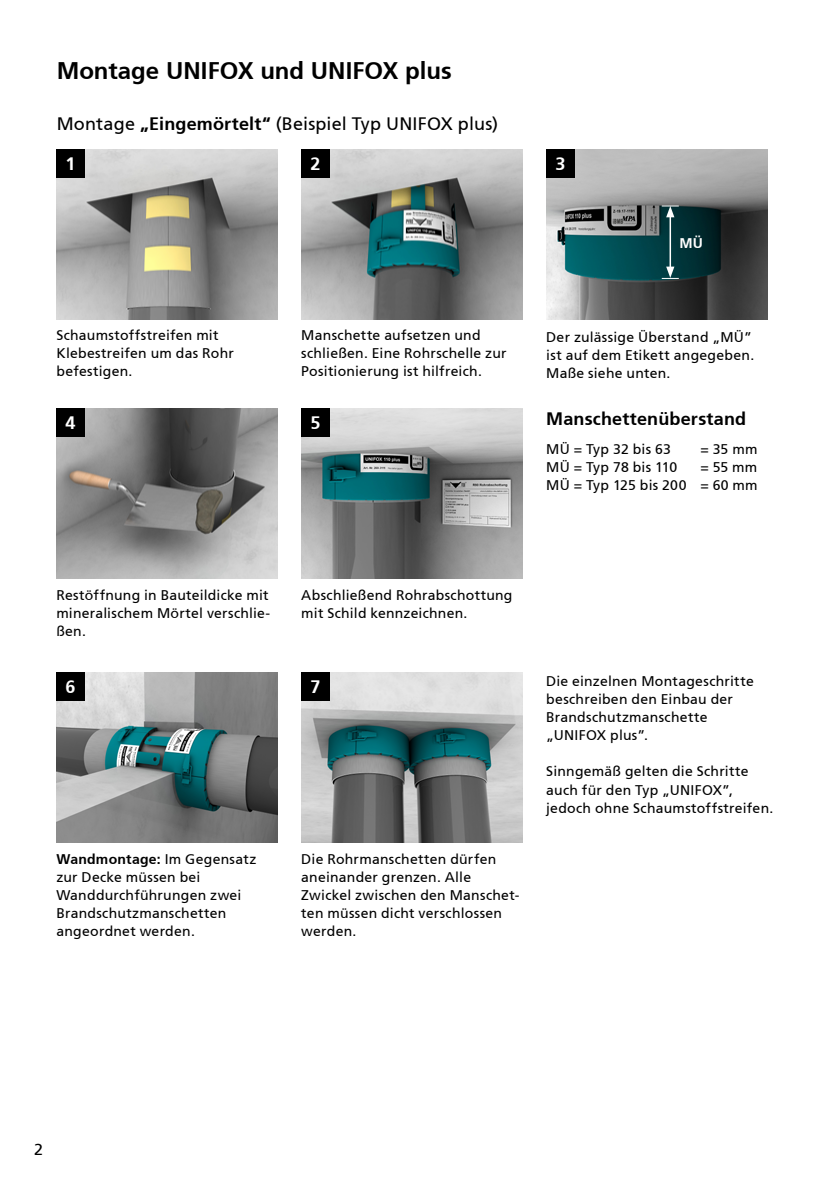
<style>
.page{position:relative;width:840px;height:1191px;background:#fff}
.page>*{position:absolute;margin:0;border:0;box-sizing:border-box;transform-origin:0 0}
.t1{font:700 24px "Frutiger";color:#000}
.t2{font:18px "Frutiger";letter-spacing:.01em;color:#000}
.t3{font:700 18px "Frutiger";letter-spacing:.01em;color:#000}
.t4{font:700 18px "Frutiger";color:#fff}
.t5{font:16px "Frutiger";color:#000}
.t6{font:14px/18px "Frutiger";letter-spacing:.015em;color:#000}
.t7{font:700 14px "Frutiger";color:#fff}
.s1{font-weight:700}
</style>
<div class="page">
<img style="left:56px;top:150px;width:221px;height:170px">
<img style="left:301px;top:408px;width:221px;height:170px">
<img style="left:301px;top:150px;width:221px;height:170px">
<div style="left:56px;top:150px;width:29px;height:28px;background:#000"></div>
<img style="left:56px;top:408px;width:221px;height:170px">
<div style="left:56px;top:408px;width:29px;height:28px;background:#000"></div>
<img style="left:56px;top:672px;width:221px;height:170px">
<div style="left:56px;top:672px;width:29px;height:28px;background:#000"></div>
<div style="left:301px;top:150px;width:28px;height:28px;background:#000"></div>
<div style="left:301px;top:408px;width:28px;height:28px;background:#000"></div>
<img style="left:301px;top:672px;width:221px;height:170px">
<div style="left:301px;top:672px;width:28px;height:28px;background:#000"></div>
<img style="left:546px;top:150px;width:221px;height:170px">
<div style="left:546px;top:150px;width:28px;height:28px;background:#000"></div>
<hr style="left:669px;top:214px;width:1px;height:56px;background:#fff">
<svg style="left:661px;top:205px;width:17px;height:12px"></svg>
<svg style="left:661px;top:267px;width:17px;height:12px"></svg>
<h1 class="t1" style="left:57px;top:57px;width:396px">Montage UNIFOX und UNIFOX plus</h1>
<p class="t2" style="left:57px;top:113px;width:442px">Montage <span class="s1">„Eingemörtelt“</span> (Beispiel Typ UNIFOX plus)</p>
<p class="t4" style="left:66px;top:153px;width:12px">1</p>
<p class="t4" style="left:310px;top:153px;width:12px">2</p>
<p class="t4" style="left:555px;top:153px;width:12px">3</p>
<p class="t7" style="left:679px;top:235px;width:25px">MÜ</p>
<p class="t6" style="left:56px;top:326px;width:179px">Schaumstoffstreifen mit<br>Klebestreifen um das Rohr befestigen.</p>
<p class="t6" style="left:301px;top:326px;width:207px">Manschette aufsetzen und schließen. Eine Rohrschelle zur<br>Positionierung ist hilfreich.</p>
<p class="t6" style="left:546px;top:328px;width:209px">Der zulässige Überstand „MÜ” ist auf dem Etikett angegeben.<br>Maße siehe unten.</p>
<p class="t4" style="left:66px;top:412px;width:12px">4</p>
<p class="t4" style="left:310px;top:412px;width:12px">5</p>
<p class="t3" style="left:546px;top:408px;width:201px">Manschettenüberstand</p>
<p class="t6" style="left:546px;top:440px;width:126px">MÜ = Typ 32 bis 63</p>
<p class="t6" style="left:700px;top:440px;width:59px">= 35 mm</p>
<p class="t6" style="left:546px;top:458px;width:133px">MÜ = Typ 78 bis 110</p>
<p class="t6" style="left:546px;top:458px;width:213px;text-align:right">= 55 mm<br>MÜ = Typ 125 bis 200 = 60 mm</p>
<p class="t6" style="left:56px;top:586px;width:215px;text-align:justify">Restöffnung in Bauteildicke mit mineralischem Mörtel verschlie&shy;ßen.</p>
<p class="t4" style="left:66px;top:676px;width:12px">6</p>
<p class="t6" style="left:56px;top:850px;width:201px"><span class="s1">Wandmontage:</span> Im Gegensatz zur Decke müssen bei<br>Wanddurchführungen zwei<br>Brandschutzmanschetten angeordnet werden.</p>
<p class="t6" style="left:301px;top:586px;width:212px">Abschließend Rohrabschottung mit Schild kennzeichnen.</p>
<p class="t4" style="left:310px;top:676px;width:12px">7</p>
<p class="t6" style="left:301px;top:850px;width:219px">Die Rohrmanschetten dürfen aneinander grenzen. Alle<br>Zwickel zwischen den Manschet&shy;ten müssen dicht verschlossen werden.</p>
<p class="t6" style="left:546px;top:672px;width:209px">Die einzelnen Montageschritte beschreiben den Einbau der<br>Brandschutzmanschette „UNIFOX plus”.</p>
<p class="t6" style="left:546px;top:762px;width:228px">Sinngemäß gelten die Schritte auch für den Typ „UNIFOX”, jedoch ohne Schaumstoffstreifen.</p>
<p class="t5" style="left:34px;top:1140px;width:10px">2</p>
</div>
